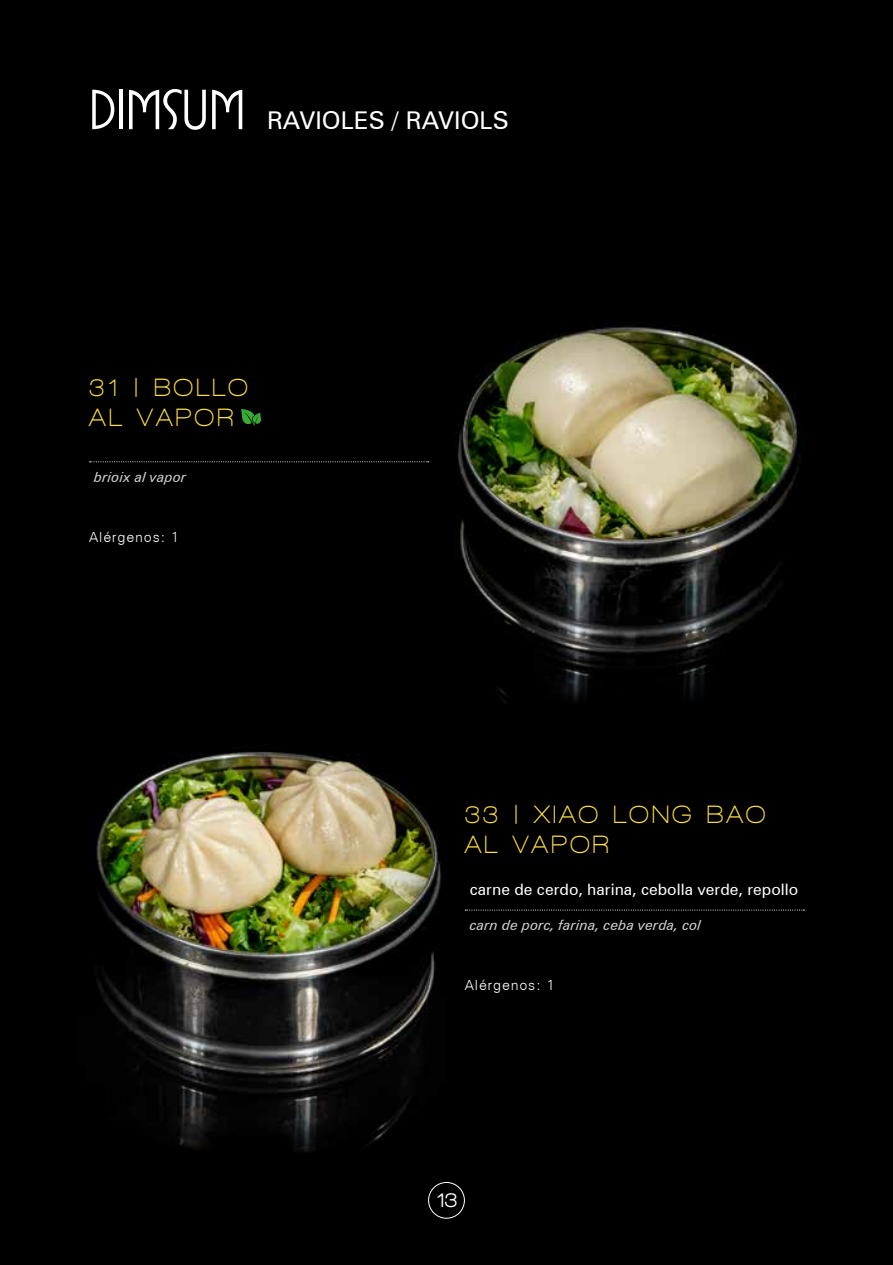
<style>
.page{position:relative;width:893px;height:1265px;background:#000}
.page>*{position:absolute;margin:0;border:0;box-sizing:border-box;transform-origin:0 0}
.t1{font:700 25.55px/29.8px "Walkway Expand";letter-spacing:.15em;color:#ffdf43;scale:.75 1}
.t2{font:24.5px "Zurich BT";color:#fff}
.t3{font:800 21px "Walkway";color:#fff}
.t4{font:15.75px "Zurich BT";color:#fff}
.t5{font:italic 14px "Zurich BT";color:#d0d0d0}
.t6{font:300 14px "Zurich BT";letter-spacing:.06em;color:#fff}
.s1{font-family:"Busorama IT Cby BT";font-weight:500;font-size:52.5px}
</style>
<div class="page">
<img style="left:457px;top:325px;width:344px;height:378px">
<svg style="left:90px;top:461px;width:339px;height:1px"></svg>
<svg style="left:241px;top:409px;width:20px;height:17px"></svg>
<svg style="left:465px;top:910px;width:339px;height:1px"></svg>
<img style="left:96px;top:752px;width:350px;height:400px">
<div style="left:428px;top:1182px;width:37px;height:37px;border:1px solid #fff;border-radius:50%"></div>
<h2 class="t2" style="left:89px;top:103px;width:421px"><span class="s1">DIMSUM</span> RAVIOLES / RAVIOLS</h2>
<h1 class="t1" style="left:89px;top:372px;width:213px">31 | BOLLO<br>AL VAPOR</h1>
<p class="t5" style="left:94px;top:467px;width:94px">brioix al vapor</p>
<p class="t6" style="left:89px;top:528px;width:91px">Alérgenos: 1</p>
<h1 class="t1" style="left:465px;top:799px;width:402px">33 | XIAO LONG BAO<br>AL VAPOR</h1>
<p class="t4" style="left:470px;top:878px;width:330px">carne de cerdo, harina, cebolla verde, repollo</p>
<p class="t5" style="left:470px;top:915px;width:233px">carn de porc, farina, ceba verda, col</p>
<p class="t6" style="left:465px;top:976px;width:91px">Alérgenos: 1</p>
<h3 class="t3" style="left:436px;top:1188px;width:22px">13</h3>
</div>
